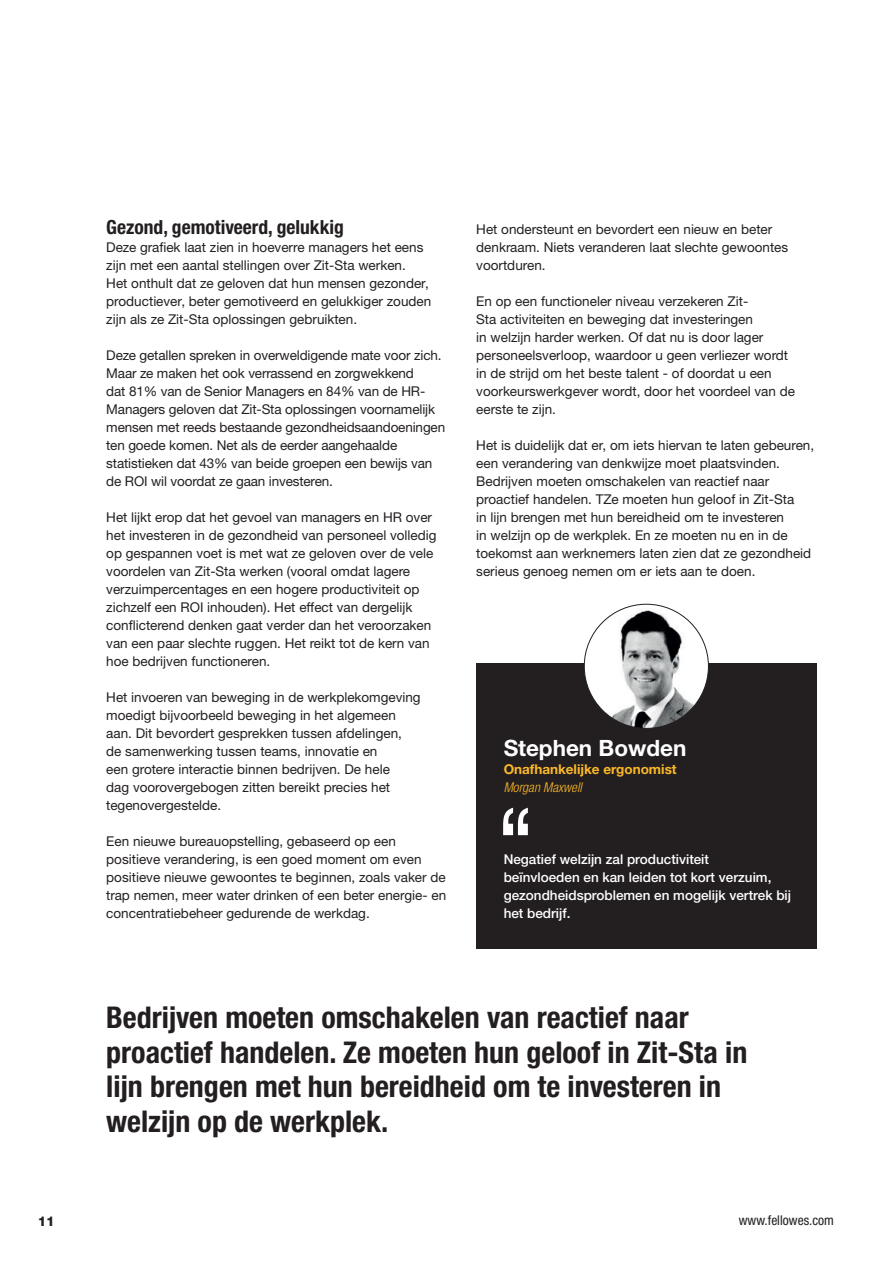
<style>
.page{position:relative;width:893px;height:1263px;background:#fff}
.page>*{position:absolute;margin:0;border:0;box-sizing:border-box;transform-origin:0 0}
.Graph_axis{font:condensed 108px "Helvetica Neue LTW1 G";color:#fff}
.Pullquote{font:700 condensed 30px/34.5px "Helvetica Neue LTW1 G";color:#231f20}
.body{font:700 22.5px "Helvetica Neue LTW1 G";color:#fff}
.Crosshead{font:700 condensed 19.5px "Helvetica Neue LTW1 G";color:#231f20}
.body-2{font:13.5px/18px "Helvetica Neue LTW1 G";color:#231f20}
.body-3{font:500 13.5px/18px "Helvetica Neue LTW1 G";color:#fff}
.body-4{font:700 13.5px "Helvetica Neue LTW1 G";color:#fcb828}
.t1{font:condensed 13.5px "Helvetica Neue LTW1 G";color:#231f20}
.body-5{font:italic 300 condensed 13.5px "Helvetica Neue LTW1 G";color:#fcb828}
.t2{font:800 13.5px "Helvetica Neue LTW1 G";color:#231f20}
</style>
<div class="page">
<div style="left:476px;top:663px;width:340px;height:285px;background:#231f20"></div>
<img style="left:584px;top:604px;width:124px;height:124px;border-radius:62px">
<p class="t2" style="left:38px;top:1213px;width:19px">11</p>
<p class="Crosshead" style="left:106px;top:215px;width:239px">Gezond, gemotiveerd, gelukkig</p>
<p class="body-2" style="left:106px;top:238px;width:326px">Deze grafiek laat zien in hoeverre managers het eens zijn met een aantal stellingen over Zit-Sta werken.<br>Het onthult dat ze geloven dat hun mensen gezonder, productiever, beter gemotiveerd en gelukkiger zouden zijn als ze Zit-Sta oplossingen gebruikten.</p>
<p class="body-2" style="left:106px;top:346px;width:340px">Deze getallen spreken in overweldigende mate voor zich.<br>Maar ze maken het ook verrassend en zorgwekkend<br>dat 81% van de Senior Managers en 84% van de HR-Managers geloven dat Zit-Sta oplossingen voornamelijk mensen met reeds bestaande gezondheidsaandoeningen ten goede komen. Net als de eerder aangehaalde statistieken dat 43% van beide groepen een bewijs van de ROI wil voordat ze gaan investeren.</p>
<p class="body-2" style="left:106px;top:508px;width:332px">Het lijkt erop dat het gevoel van managers en HR over het investeren in de gezondheid van personeel volledig op gespannen voet is met wat ze geloven over de vele voordelen van Zit-Sta werken (vooral omdat lagere verzuimpercentages en een hogere productiviteit op zichzelf een ROI inhouden). Het effect van dergelijk conflicterend denken gaat verder dan het veroorzaken van een paar slechte ruggen. Het reikt tot de kern van hoe bedrijven functioneren.</p>
<p class="body-2" style="left:106px;top:688px;width:316px">Het invoeren van beweging in de werkplekomgeving moedigt bijvoorbeeld beweging in het algemeen aan. Dit bevordert gesprekken tussen afdelingen,<br>de samenwerking tussen teams, innovatie en<br>een grotere interactie binnen bedrijven. De hele<br>dag voorovergebogen zitten bereikt precies het tegenovergestelde.</p>
<p class="body-2" style="left:106px;top:832px;width:341px">Een nieuwe bureauopstelling, gebaseerd op een positieve verandering, is een goed moment om even positieve nieuwe gewoontes te beginnen, zoals vaker de trap nemen, meer water drinken of een beter energie- en concentratiebeheer gedurende de werkdag.</p>
<p class="body-2" style="left:476px;top:220px;width:313px">Het ondersteunt en bevordert een nieuw en beter denkraam. Niets veranderen laat slechte gewoontes voortduren.</p>
<p class="body-2" style="left:476px;top:292px;width:320px">En op een functioneler niveau verzekeren Zit-<br>Sta activiteiten en beweging dat investeringen<br>in welzijn harder werken. Of dat nu is door lager personeelsverloop, waardoor u geen verliezer wordt in de strijd om het beste talent - of doordat u een voorkeurswerkgever wordt, door het voordeel van de eerste te zijn.</p>
<p class="body-2" style="left:476px;top:436px;width:339px">Het is duidelijk dat er, om iets hiervan te laten gebeuren, een verandering van denkwijze moet plaatsvinden.<br>Bedrijven moeten omschakelen van reactief naar proactief handelen. TZe moeten hun geloof in Zit-Sta<br>in lijn brengen met hun bereidheid om te investeren<br>in welzijn op de werkplek. En ze moeten nu en in de toekomst aan werknemers laten zien dat ze gezondheid serieus genoeg nemen om er iets aan te doen.</p>
<p class="body" style="left:504px;top:734px;width:184px">Stephen Bowden</p>
<p class="body-4" style="left:504px;top:761px;width:174px">Onafhankelijke ergonomist</p>
<p class="body-5" style="left:504px;top:779px;width:80px">Morgan Maxwell</p>
<p class="Graph_axis" style="left:495px;top:783px;width:42px">‘‘</p>
<p class="body-3" style="left:504px;top:850px;width:289px">Negatief welzijn zal productiviteit<br>beïnvloeden en kan leiden tot kort verzuim, gezondheidsproblemen en mogelijk vertrek bij het bedrijf.</p>
<p class="Pullquote" style="left:106px;top:1000px;width:643px">Bedrijven moeten omschakelen van reactief naar proactief handelen. Ze moeten hun geloof in Zit-Sta in lijn brengen met hun bereidheid om te investeren in welzijn op de werkplek.</p>
<p class="t1" style="left:739px;top:1212px;width:97px">www.fellowes.com</p>
</div>
